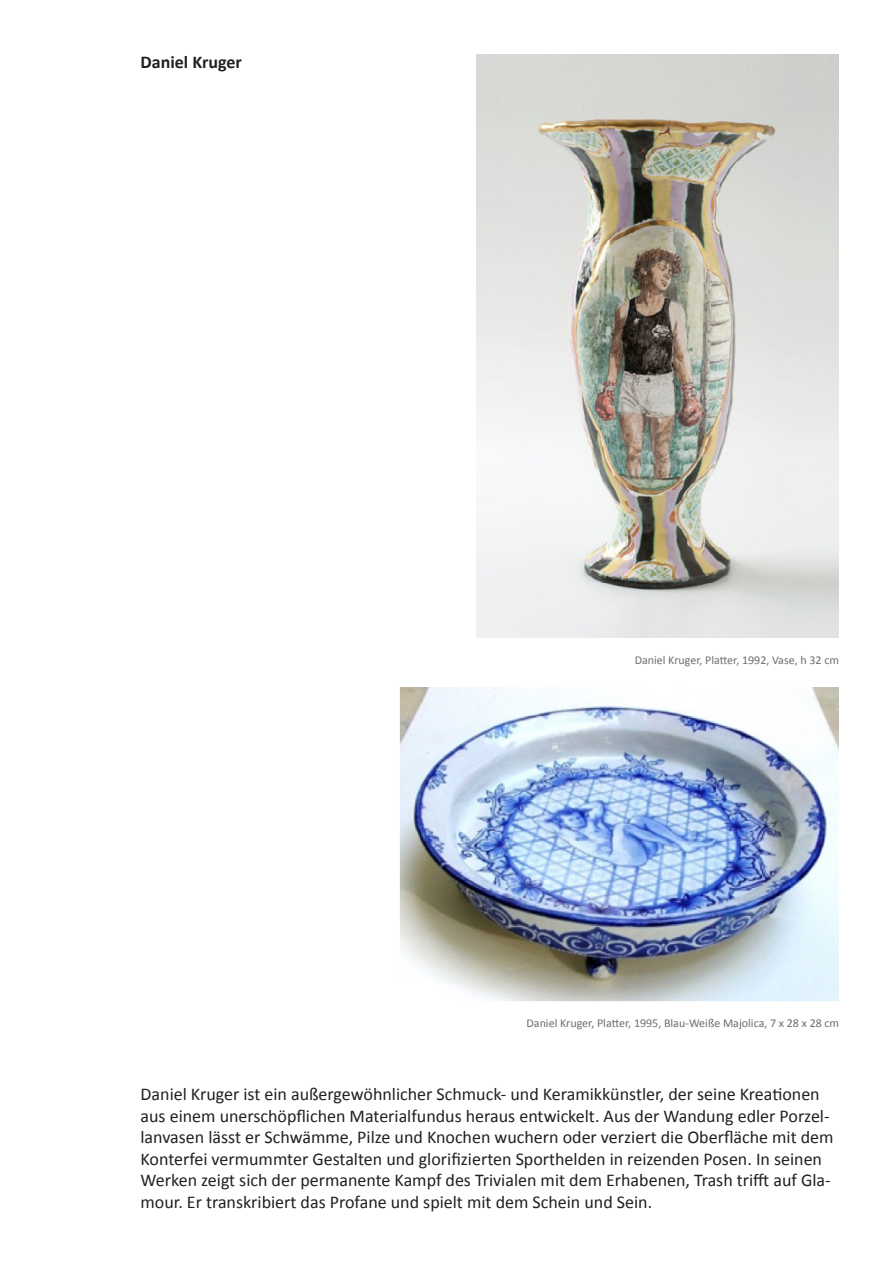
<style>
.page{position:relative;width:893px;height:1263px;background:#fff}
.page>*{position:absolute;margin:0;border:0;box-sizing:border-box;transform-origin:0 0}
.t1{font:18px/21.6px "Calibri";color:#231f20}
.t2{font:700 18px "Calibri";color:#231f20}
.t3{font:12px "Calibri";color:#6c6d70}
</style>
<div class="page">
<img style="left:400px;top:687px;width:438px;height:315px">
<img style="left:476px;top:54px;width:363px;height:584px">
<p class="t2" style="left:141px;top:50px;width:103px">Daniel Kruger</p>
<p class="t3" style="left:635px;top:652px;width:206px">Daniel Kruger, Platter, 1992, Vase, h 32 cm</p>
<p class="t3" style="left:526px;top:1015px;width:314px">Daniel Kruger, Platter, 1995, Blau-Weiße Majolica, 7 x 28 x 28 cm</p>
<p class="t1" style="left:141px;top:1083px;width:695px">Daniel Kruger ist ein außergewöhnlicher Schmuck- und Keramikkünstler, der seine Kreationen aus einem unerschöpflichen Materialfundus heraus entwickelt. Aus der Wandung edler Porzel&shy;lanvasen lässt er Schwämme, Pilze und Knochen wuchern oder verziert die Oberfläche mit dem Konterfei vermummter Gestalten und glorifizierten Sporthelden in reizenden Posen. In seinen Werken zeigt sich der permanente Kampf des Trivialen mit dem Erhabenen, Trash trifft auf Gla&shy;mour. Er transkribiert das Profane und spielt mit dem Schein und Sein.</p>
</div>
